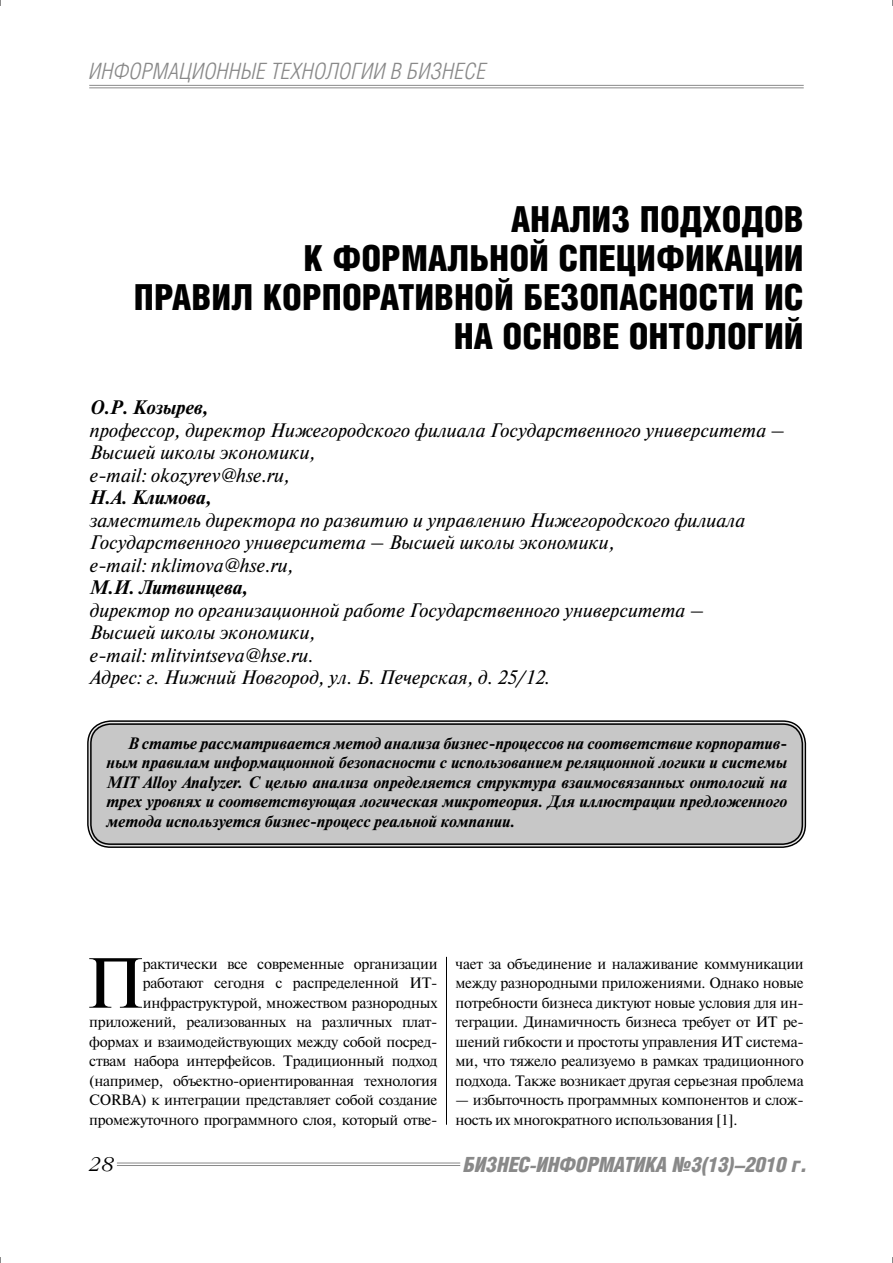
<style>
.page{position:relative;width:893px;height:1263px;background:#fff}
.page>*{position:absolute;margin:0;border:0;box-sizing:border-box;transform-origin:0 0}
.t1{font:70.65px "Newton C";color:#000}
.t2{font:900 36px/39px "Helios Cond";color:#000;text-align:right}
.t3{font:italic 300 22.5px "Helios Cond";letter-spacing:.01em;color:#898989}
.t4{font:italic 900 21px "Helios Cond";letter-spacing:-.01em;color:#898989}
.t5{font:italic 19.5px/22.5px "Newton C";color:#000}
.t6{font:italic 700 19.5px "Newton C";color:#000}
.t7{font:italic 300 19.5px "Garamond C";color:#000}
.t8{font:italic 700 16.5px/19.5px "Newton C";color:#000;text-align:justify}
.t9{font:15px/19.5px "Newton C";letter-spacing:-.02em;color:#000;text-align:right}
</style>
<div class="page">
<hr style="left:89px;top:85px;width:715px;height:1px;background:#898989">
<hr style="left:89px;top:88px;width:715px;height:1px;background:#898989">
<hr style="left:117px;top:1163px;width:343px;height:1px;background:#898989">
<hr style="left:117px;top:1165px;width:343px;height:1px;background:#898989">
<div style="left:89px;top:723px;width:715px;height:123px;background:#c7c7c7;border-radius:21px"></div>
<div style="left:87px;top:720px;width:719px;height:128px;border:1px solid #000;border-radius:23px"></div>
<div style="left:90px;top:723px;width:713px;height:122px;border:1px solid #000;border-radius:20px"></div>
<hr style="left:446px;top:957px;width:1px;height:168px;background:#000">
<h3 class="t3" style="left:89px;top:62px;width:398px">ИНФОРМАЦИОННЫЕ ТЕХНОЛОГИИ В БИЗНЕСЕ</h3>
<h2 class="t2" style="left:134px;top:204px;width:671px">АНАЛИЗ ПОДХОДОВ<br>К ФОРМАЛЬНОЙ СПЕЦИФИКАЦИИ<br>ПРАВИЛ КОРПОРАТИВНОЙ БЕЗОПАСНОСТИ ИС<br>НА ОСНОВЕ ОНТОЛОГИЙ</h2>
<h3 class="t6" style="left:89px;top:400px;width:120px">О.Р. Козырев,</h3>
<h3 class="t5" style="left:89px;top:421px;width:697px">профессор, директор Нижегородского филиала Государственного университета –<br>Высшей школы экономики,<br>e-mail: okozyrev@hse.ru,</h3>
<h3 class="t6" style="left:89px;top:490px;width:124px">Н.А. Климова,</h3>
<h3 class="t5" style="left:89px;top:511px;width:657px">заместитель директора по развитию и управлению Нижегородского филиала<br>Государственного университета – Высшей школы экономики,<br>e-mail: nklimova@hse.ru,</h3>
<h3 class="t6" style="left:89px;top:580px;width:160px">М.И. Литвинцева,</h3>
<h3 class="t5" style="left:89px;top:601px;width:616px">директор по организационной работе Государственного университета – Высшей школы экономики,<br>e-mail: mlitvintseva@hse.ru.<br>Адрес: г. Нижний Новгород, ул. Б. Печерская, д. 25/12.</h3>
<p class="t8" style="left:106px;top:735px;width:682px;text-indent:21px">В статье рассматривается метод анализа бизнес-процессов на соответствие корпоратив&shy;ным правилам информационной безопасности с использованием реляционной логики и системы MIT Alloy Analyzer. С целью анализа определяется структура взаимосвязанных онтологий на трех уровнях и соответствующая логическая микротеория. Для иллюстрации предложенного метода используется бизнес-процесс реальной компании.</p>
<p class="t9" style="left:89px;top:955px;width:350px">рактически все современные организации работают сегодня с распределенной ИТ&shy;инфраструктурой, множеством разнородных приложений, реализованных на различных плат&shy;формах и взаимодействующих между собой посред&shy;ствам набора интерфейсов. Традиционный подход (например, объектно-ориентированная технология CORBA) к интеграции представляет собой создание промежуточного программного слоя, который отве-</p>
<p class="t9" style="left:455px;top:955px;width:350px;text-align:justify">чает за объединение и налаживание коммуникации между разнородными приложениями. Однако новые потребности бизнеса диктуют новые условия для ин&shy;теграции. Динамичность бизнеса требует от ИТ ре&shy;шений гибкости и простоты управления ИТ система&shy;ми, что тяжело реализуемо в рамках традиционного подхода. Также возникает другая серьезная проблема</p>
<h1 class="t1" style="left:86px;top:957px;width:60px">П</h1>
<p class="t9" style="left:455px;top:1092px;width:350px;text-align:left">— избыточность программных компонентов и слож&shy;ность их многократного использования [1].</p>
<h3 class="t7" style="left:89px;top:1154px;width:27px">28</h3>
<h3 class="t4" style="left:463px;top:1157px;width:345px">БИЗНЕС-ИНФОРМАТИКА №3(13)–2010 г.</h3>
</div>
